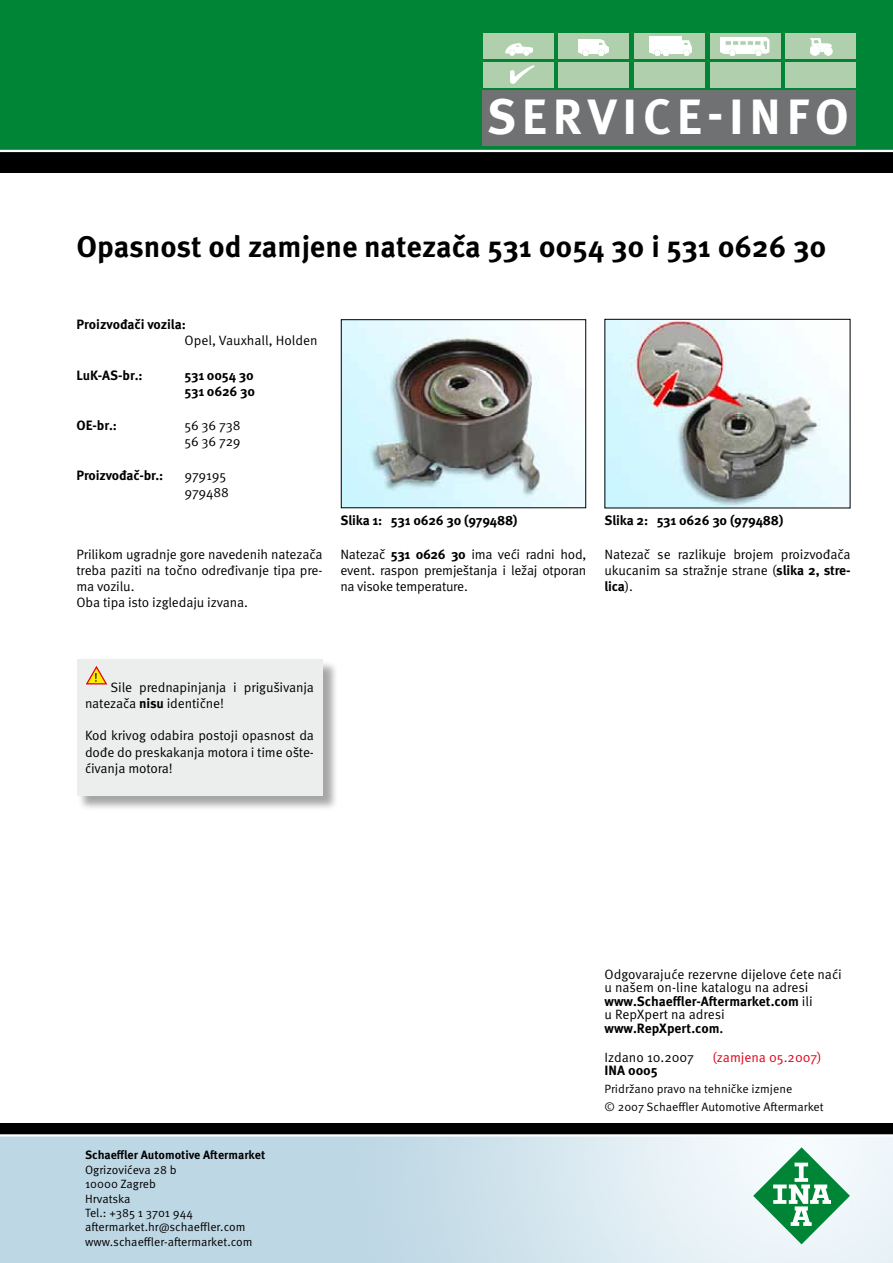
<style>
.page{position:relative;width:893px;height:1263px;background:#fff}
.page>*{position:absolute;margin:0;border:0;box-sizing:border-box;transform-origin:0 0}
.t1{font:700 49.5px "Meta Pro";letter-spacing:.12em;color:#fff}
.t2{font:700 30px "Meta Pro";color:#000}
.t3{font:13.5px/16.2px "Meta Pro Norm";letter-spacing:-.01em;color:#000}
.t4{font:700 13.5px/16.2px "Meta Pro";letter-spacing:-.01em;color:#000}
.t5{font:13.5px "Meta Pro Norm";color:#e2001a}
.t6{font:12px/14.4px "Meta Pro Norm";color:#000}
.t7{font:700 12px "Meta Pro";color:#000}
.s1{font-family:"Meta Pro";font-weight:700}
.s2{font-family:"Meta Pro Norm";font-weight:400}
.s3{font-weight:500}
</style>
<div class="page">
<div style="left:0;top:0;width:893px;height:153px;background:#008436"></div>
<div style="left:0;top:1123px;width:893px;height:12px;background:#000"></div>
<hr style="left:0;top:1134px;width:893px;height:2px;background:#fff">
<div style="left:0;top:151px;width:893px;height:21px;background:#000"></div>
<hr style="left:0;top:150px;width:893px;height:2px;background:#fff">
<div style="left:483px;top:91px;width:373px;height:55px;background:#707172"></div>
<svg style="left:753px;top:1147px;width:97px;height:97px"></svg>
<img style="left:343px;top:321px;width:241px;height:185px">
<div style="left:341px;top:319px;width:245px;height:189px;border:1px solid #000"></div>
<img style="left:606px;top:321px;width:242px;height:185px">
<div style="left:785px;top:62px;width:71px;height:26px;background:#afcfad"></div>
<div style="left:785px;top:33px;width:71px;height:26px;background:#afcfad"></div>
<div style="left:483px;top:62px;width:70px;height:26px;background:#afcfad"></div>
<div style="left:483px;top:33px;width:70px;height:26px;background:#afcfad"></div>
<div style="left:558px;top:62px;width:71px;height:26px;background:#afcfad"></div>
<div style="left:558px;top:33px;width:71px;height:26px;background:#afcfad"></div>
<div style="left:634px;top:62px;width:71px;height:26px;background:#afcfad"></div>
<div style="left:634px;top:33px;width:71px;height:26px;background:#afcfad"></div>
<div style="left:710px;top:62px;width:71px;height:26px;background:#afcfad"></div>
<div style="left:710px;top:33px;width:71px;height:26px;background:#afcfad"></div>
<svg style="left:578px;top:39px;width:31px;height:17px"></svg>
<svg style="left:649px;top:36px;width:42px;height:20px"></svg>
<svg style="left:720px;top:37px;width:49px;height:19px"></svg>
<svg style="left:506px;top:44px;width:27px;height:11px"></svg>
<svg style="left:510px;top:66px;width:24px;height:17px"></svg>
<div style="left:810px;top:45px;width:10px;height:10px;background:#fff;border-radius:50%"></div>
<div style="left:810px;top:45px;width:10px;height:10px;border:1px solid #fff;border-radius:50%"></div>
<svg style="left:810px;top:38px;width:21px;height:14px"></svg>
<div style="left:824px;top:47px;width:8px;height:8px;background:#fff;border-radius:50%"></div>
<div style="left:824px;top:47px;width:8px;height:8px;border:1px solid #fff;border-radius:50%"></div>
<div style="left:78px;top:660px;width:260px;height:151px;background:#000;opacity:.35"></div>
<div style="left:77px;top:659px;width:245px;height:136px;background:#eceded"></div>
<svg style="left:86px;top:666px;width:21px;height:19px"></svg>
<h1 class="t1" style="left:487px;top:78px;width:364px">SERVICE-Info</h1>
<h2 class="t2" style="left:77px;top:223px;width:751px">Opasnost od zamjene natezača 531 0054 30 i 531 0626 30</h2>
<p class="t4" style="left:77px;top:315px;width:111px">Proizvođači vozila:</p>
<p class="t3" style="left:185px;top:332px;width:135px">Opel, Vauxhall, Holden</p>
<p class="t4" style="left:77px;top:366px;width:68px">LuK-AS-br.:</p>
<p class="t4" style="left:185px;top:366px;width:72px">531 0054 30<br>531 0626 30</p>
<p class="t4" style="left:77px;top:416px;width:42px">OE-br.:</p>
<p class="t3" style="left:185px;top:416px;width:58px">56 36 738<br>56 36 729</p>
<p class="t4" style="left:77px;top:467px;width:88px">Proizvođač-br.:</p>
<p class="t3" style="left:185px;top:467px;width:46px">979195<br>979488</p>
<p class="t4" style="left:340px;top:512px;width:179px">Slika 1: 531 0626 30 (979488)</p>
<p class="t4" style="left:604px;top:512px;width:180px">Slika 2: 531 0626 30 (979488)</p>
<p class="t3" style="left:77px;top:545px;width:247px">Prilikom ugradnje gore navedenih natezača treba paziti na točno određivanje tipa pre&shy;ma vozilu.<br>Oba tipa isto izgledaju izvana.</p>
<p class="t3" style="left:340px;top:545px;width:247px;text-align:justify">Natezač <span class="s1">531 0626 30</span> ima veći radni hod, event. raspon premještanja i ležaj otporan na visoke temperature.</p>
<p class="t3" style="left:604px;top:545px;width:247px">Natezač se razlikuje brojem proizvođača ukucanim sa stražnje strane (<span class="s1">slika 2, stre-</span></p>
<p class="t4" style="left:604px;top:577px;width:30px">lica<span class="s2">).</span></p>
<p class="t3" style="left:85px;top:678px;width:230px;text-indent:26px">Sile prednapinjanja i prigušivanja natezača <span class="s1">nisu</span> identične!</p>
<p class="t3" style="left:85px;top:727px;width:230px;text-align:justify">Kod krivog odabira postoji opasnost da dođe do preskakanja motora i time ošte&shy;ćivanja motora!</p>
<p class="t7" style="left:85px;top:1146px;width:182px">Schaeffler Automotive Aftermarket</p>
<p class="t6" style="left:85px;top:1161px;width:169px">Ogrizovićeva 28 b<br>10000 Zagreb<br>Hrvatska<br>Tel.: +385 1 3701 944 aftermarket.hr@schaeffler.com www.schaeffler-aftermarket.com</p>
<p class="t3" style="left:604px;top:966px;width:239px;line-height:13.5px">Odgovarajuće rezervne dijelove ćete naći u našem on-line katalogu na adresi</p>
<p class="t4" style="left:604px;top:992px;width:210px">www.Schaeffler-Aftermarket.com <span class="s2">ili</span></p>
<p class="t3" style="left:604px;top:1005px;width:122px">u RepXpert na adresi</p>
<p class="t4" style="left:604px;top:1019px;width:120px">www.RepXpert.com<span class="s3">.</span></p>
<p class="t3" style="left:604px;top:1048px;width:91px">Izdano 10.2007</p>
<p class="t5" style="left:712px;top:1047px;width:110px">(zamjena 05.2007)</p>
<p class="t4" style="left:604px;top:1062px;width:55px">INA 0005</p>
<p class="t6" style="left:604px;top:1079px;width:221px;line-height:18px">Pridržano pravo na tehničke izmjene<br>© 2007 Schaeffler Automotive Aftermarket</p>
</div>
